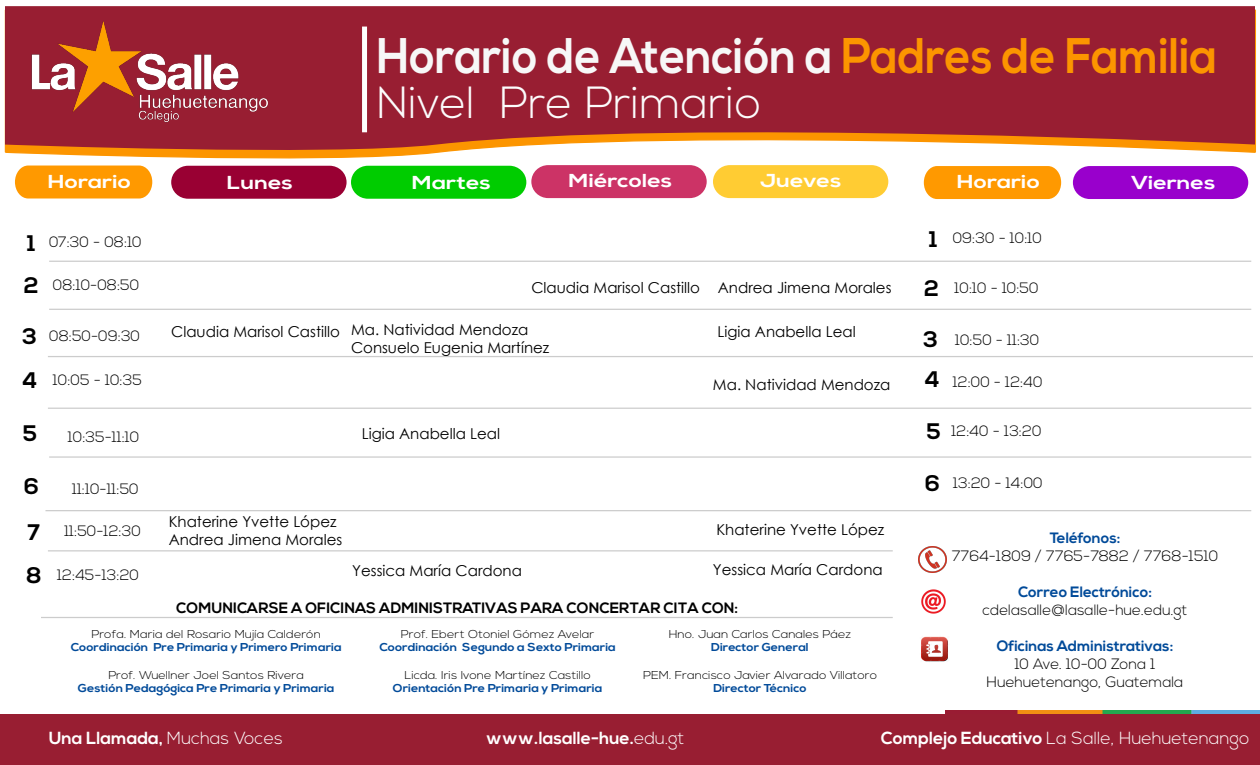
<style>
.page{position:relative;width:1260px;height:765px;background:#fff}
.page>*{position:absolute;margin:0;border:0;box-sizing:border-box;transform-origin:0 0}
.t1{font:700 50px "Nexa";color:#f7f7f7;scale:.89 1}
.t2{font:300 45px "Nexa";color:#fcfcfc}
.t3{font:700 22.5px/42.9px "Nexa";color:#000}
.t4{font:700 18.75px "Nexa";color:#fff;scale:1.24 1}
.t5{font:700 17.5px "Nexa";color:#fff}
.t6{font:300 17.5px "Nexa";color:#fff}
.t7{font:300 15px/18px "Nexa";color:#000;text-align:center}
.t8{font:15px/18px "Century Gothic";color:#000}
.t9{font:700 15px "Nexa";color:#000}
.t10{font:700 15px "Nexa";color:#004a99}
.t11{font:300 11.38px "Nexa";color:#000;scale:1.09 1}
.t12{font:700 11.38px "Nexa";color:#004a99;scale:1.09 1}
.s1{color:#fc9500}
.s2{font-weight:700;font-size:22.5px}
.s3{font-weight:300}
.s4{font-weight:700}
</style>
<div class="page">
<hr style="left:1255px;top:10px;width:1px;height:142px;background:#fc9500">
<svg style="left:4px;top:139px;width:1252px;height:27px"></svg>
<svg style="left:5px;top:6px;width:1250px;height:144px;background:#a12c36"></svg>
<svg style="left:15px;top:166px;width:137px;height:33px;background:#ff9e0d"></svg>
<svg style="left:171px;top:165px;width:536px;height:34px;background:#826445"></svg>
<svg style="left:713px;top:165px;width:175px;height:33px;background:#ffce3b"></svg>
<svg style="left:1073px;top:166px;width:175px;height:33px;background:#9d0ace"></svg>
<hr style="left:49px;top:261px;width:1202px;height:1px;background:#ccc">
<hr style="left:49px;top:309px;width:1202px;height:1px;background:#ccc">
<hr style="left:48px;top:356px;width:1205px;height:1px;background:#ccc">
<hr style="left:48px;top:408px;width:1203px;height:1px;background:#ccc">
<hr style="left:49px;top:456px;width:1202px;height:2px;background:#ccc">
<hr style="left:45px;top:510px;width:1206px;height:1px;background:#ccc">
<hr style="left:48px;top:550px;width:845px;height:1px;background:#ccc">
<img style="left:4px;top:7px;width:335px;height:132px">
<hr style="left:41px;top:617px;width:852px;height:1px;background:#ccc">
<div style="left:362px;top:27px;width:5px;height:105px;background:#fff"></div>
<img style="left:945px;top:710px;width:315px;height:4px">
<div style="left:0;top:714px;width:1260px;height:51px;background:#981e32"></div>
<svg style="left:924px;top:166px;width:137px;height:33px;background:#ff9d0a"></svg>
<img style="left:918px;top:546px;width:28px;height:27px">
<img style="left:921px;top:589px;width:24px;height:24px">
<img style="left:921px;top:636px;width:27px;height:26px">
<h1 class="t1" style="left:377px;top:27px;width:945px">Horario de Atención a <span class="s1">Padres de Familia</span></h1>
<h2 class="t2" style="left:377px;top:77px;width:386px">Nivel Pre Primario</h2>
<p class="t4" style="left:48px;top:170px;width:69px">Horario</p>
<p class="t4" style="left:227px;top:172px;width:55px">Lunes</p>
<p class="t4" style="left:412px;top:172px;width:65px">Martes</p>
<p class="t4" style="left:569px;top:170px;width:85px">Miércoles</p>
<p class="t4" style="left:760px;top:170px;width:67px">Jueves</p>
<p class="t4" style="left:1131px;top:172px;width:70px">Viernes</p>
<p class="t4" style="left:957px;top:171px;width:69px">Horario</p>
<h3 class="t3" style="left:24px;top:222px;width:16px">1<br>2</h3>
<h3 class="t3" style="left:22px;top:316px;width:17px;line-height:43.5px">3<br>4</h3>
<h3 class="t3" style="left:23px;top:413px;width:16px">5</h3>
<h3 class="t3" style="left:24px;top:464px;width:18px;line-height:45.8px">6<br>7</h3>
<h3 class="t3" style="left:27px;top:555px;width:17px">8</h3>
<p class="t7" style="left:49px;top:234px;width:94px">07:30 - 08:10</p>
<p class="t7" style="left:53px;top:277px;width:88px">08:10-08:50</p>
<p class="t7" style="left:49px;top:328px;width:93px">08:50-09:30</p>
<p class="t7" style="left:53px;top:371px;width:90px">10:05 - 10:35</p>
<p class="t7" style="left:68px;top:429px;width:73px">10:35-11:10</p>
<p class="t7" style="left:72px;top:481px;width:68px">11:10-11:50</p>
<p class="t7" style="left:64px;top:523px;width:78px">11:50-12:30</p>
<p class="t7" style="left:57px;top:566px;width:83px">12:45-13:20</p>
<p class="t8" style="left:171px;top:322px;width:170px">Claudia Marisol Castillo</p>
<p class="t8" style="left:531px;top:279px;width:170px">Claudia Marisol Castillo</p>
<p class="t8" style="left:351px;top:321px;width:200px">Ma. Natividad Mendoza<br>Consuelo Eugenia Martínez</p>
<p class="t8" style="left:718px;top:279px;width:175px">Andrea Jimena Morales</p>
<p class="t8" style="left:718px;top:322px;width:140px">Ligia Anabella Leal</p>
<p class="t8" style="left:713px;top:375px;width:179px">Ma. Natividad Mendoza</p>
<p class="t8" style="left:362px;top:424px;width:140px">Ligia Anabella Leal</p>
<p class="t8" style="left:169px;top:512px;width:175px">Khaterine Yvette López<br>Andrea Jimena Morales</p>
<p class="t8" style="left:716px;top:520px;width:169px">Khaterine Yvette López</p>
<p class="t8" style="left:352px;top:561px;width:171px">Yessica María Cardona</p>
<p class="t8" style="left:713px;top:560px;width:171px">Yessica María Cardona</p>
<p class="t9" style="left:176px;top:600px;width:563px">COMUNICARSE A OFICINAS ADMINISTRATIVAS PARA CONCERTAR CITA CON:</p>
<p class="t11" style="left:91px;top:627px;width:212px">Profa. Maria del Rosario Mujía Calderón</p>
<p class="t12" style="left:71px;top:641px;width:250px">Coordinación Pre Primaria y Primero Primaria</p>
<p class="t11" style="left:108px;top:668px;width:181px">Prof. Wuellner Joel Santos Rivera</p>
<p class="t12" style="left:78px;top:682px;width:237px">Gestión Pedagógica Pre Primaria y Primaria</p>
<p class="t11" style="left:401px;top:627px;width:179px">Prof. Ebert Otoniel Gómez Avelar</p>
<p class="t12" style="left:379px;top:641px;width:218px">Coordinación Segundo a Sexto Primaria</p>
<p class="t11" style="left:404px;top:668px;width:172px">Licda. Iris Ivone Martínez Castillo</p>
<p class="t12" style="left:393px;top:682px;width:194px">Orientación Pre Primaria y Primaria</p>
<p class="t11" style="left:669px;top:627px;width:169px">Hno. Juan Carlos Canales Páez</p>
<p class="t12" style="left:711px;top:641px;width:91px">Director General</p>
<p class="t11" style="left:643px;top:668px;width:216px">PEM. Francisco Javier Alvarado Villatoro</p>
<p class="t12" style="left:713px;top:682px;width:87px">Director Técnico</p>
<p class="t7" style="left:929px;top:230px;width:114px"><span class="s2">1</span> 09:30 - 10:10</p>
<p class="t7" style="left:924px;top:279px;width:116px"><span class="s2">2</span> 10:10 - 10:50</p>
<p class="t7" style="left:924px;top:332px;width:117px"><span class="s2">3</span> 10:50 - 11:30</p>
<p class="t7" style="left:925px;top:374px;width:119px"><span class="s2">4</span> 12:00 - 12:40</p>
<p class="t7" style="left:926px;top:422px;width:117px"><span class="s2">5</span> 12:40 - 13:20</p>
<p class="t7" style="left:925px;top:474px;width:119px"><span class="s2">6</span> 13:20 - 14:00</p>
<p class="t10" style="left:1050px;top:530px;width:72px">Teléfonos:</p>
<p class="t7" style="left:952px;top:548px;width:268px">7764-1809 / 7765-7882 / 7768-1510</p>
<p class="t10" style="left:1018px;top:584px;width:135px">Correo Electrónico:</p>
<p class="t7" style="left:982px;top:602px;width:207px">cdelasalle@lasalle-hue.edu.gt</p>
<p class="t10" style="left:997px;top:638px;width:178px">Oficinas Administrativas:</p>
<p class="t7" style="left:987px;top:656px;width:198px">10 Ave. 10-00 Zona 1<br>Huehuetenango, Guatemala</p>
<p class="t5" style="left:49px;top:728px;width:236px">Una Llamada, <span class="s3">Muchas Voces</span></p>
<p class="t5" style="left:486px;top:728px;width:200px">www.lasalle-hue.<span class="s3">edu.gt</span></p>
<p class="t6" style="left:881px;top:728px;width:370px"><span class="s4">Complejo Educativo</span> La Salle, Huehuetenango</p>
</div>
